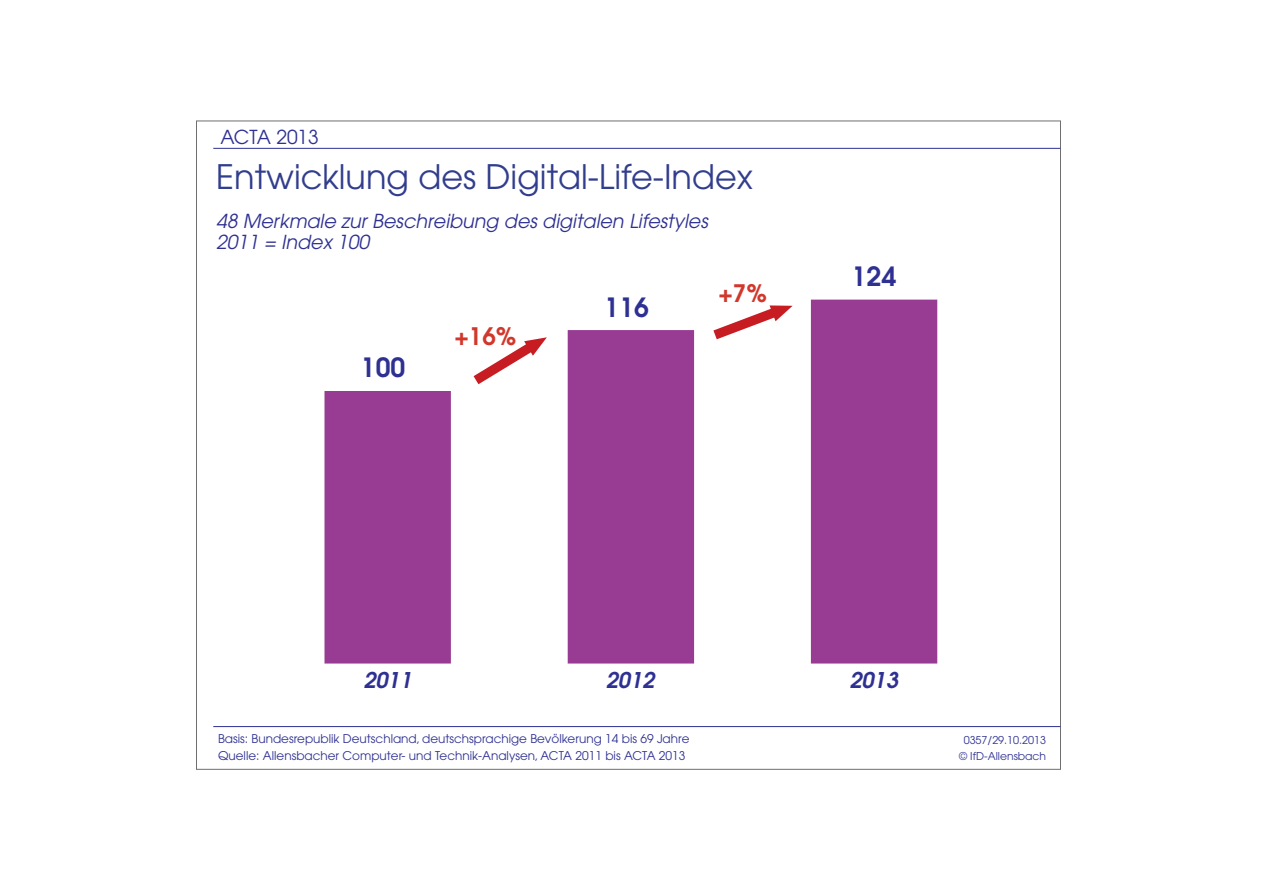
<style>
.page{position:relative;width:1263px;height:893px;background:#fff}
.page>*{position:absolute;margin:0;border:0;box-sizing:border-box;transform-origin:0 0}
.t1{font:33.6px "Avant Garde";color:#313d8d}
.t2{font:600 26.4px "Avant Garde";color:#2e3092}
.t3{font:600 24px "Avant Garde";color:#d1372b}
.t4{font:italic 600 21.6px "Avant Garde";color:#2e3092}
.t5{font:italic 19.2px/21.6px "Avant Garde";color:#2e3092}
.t6{font:19.2px "Avant Garde";color:#2e3092}
.t7{font:12px "Avant Garde";color:#2e3092}
.t8{font:10.8px "Avant Garde";color:#2e3092}
</style>
<div class="page">
<svg style="left:213px;top:148px;width:848px;height:1px"></svg>
<svg style="left:213px;top:725px;width:848px;height:2px"></svg>
<div style="left:328px;top:394px;width:120px;height:266px;background:#983c93"></div>
<div style="left:325px;top:391px;width:126px;height:272px;border:6px solid #983c93"></div>
<div style="left:571px;top:333px;width:120px;height:327px;background:#983c93"></div>
<div style="left:568px;top:330px;width:126px;height:333px;border:6px solid #983c93"></div>
<div style="left:814px;top:302px;width:120px;height:358px;background:#983c93"></div>
<div style="left:811px;top:299px;width:126px;height:364px;border:6px solid #983c93"></div>
<svg style="left:474px;top:337px;width:73px;height:47px"></svg>
<svg style="left:713px;top:305px;width:80px;height:34px"></svg>
<h3 class="t6" style="left:220px;top:126px;width:100px">ACTA 2013</h3>
<h1 class="t1" style="left:216px;top:157px;width:538px">Entwicklung des Digital-Life-Index</h1>
<h3 class="t5" style="left:216px;top:210px;width:493px">48 Merkmale zur Beschreibung des digitalen Lifestyles<br>2011 = Index 100</h3>
<h2 class="t2" style="left:361px;top:350px;width:46px">100</h2>
<h3 class="t3" style="left:455px;top:320px;width:63px">+16%</h3>
<h2 class="t2" style="left:605px;top:290px;width:46px">116</h2>
<h3 class="t3" style="left:719px;top:277px;width:50px">+7%</h3>
<h2 class="t2" style="left:852px;top:259px;width:46px">124</h2>
<h3 class="t4" style="left:363px;top:666px;width:50px">2011</h3>
<h3 class="t4" style="left:606px;top:666px;width:50px">2012</h3>
<h3 class="t4" style="left:849px;top:666px;width:50px">2013</h3>
<p class="t7" style="left:218px;top:731px;width:473px">Basis: Bundesrepublik Deutschland, deutschsprachige Bevölkerung 14 bis 69 Jahre</p>
<p class="t8" style="left:964px;top:733px;width:84px">0357/29.10.2013</p>
<p class="t7" style="left:218px;top:748px;width:469px">Quelle: Allensbacher Computer- und Technik-Analysen, ACTA 2011 bis ACTA 2013</p>
<p class="t8" style="left:959px;top:749px;width:88px">© IfD-Allensbach</p>
</div>
